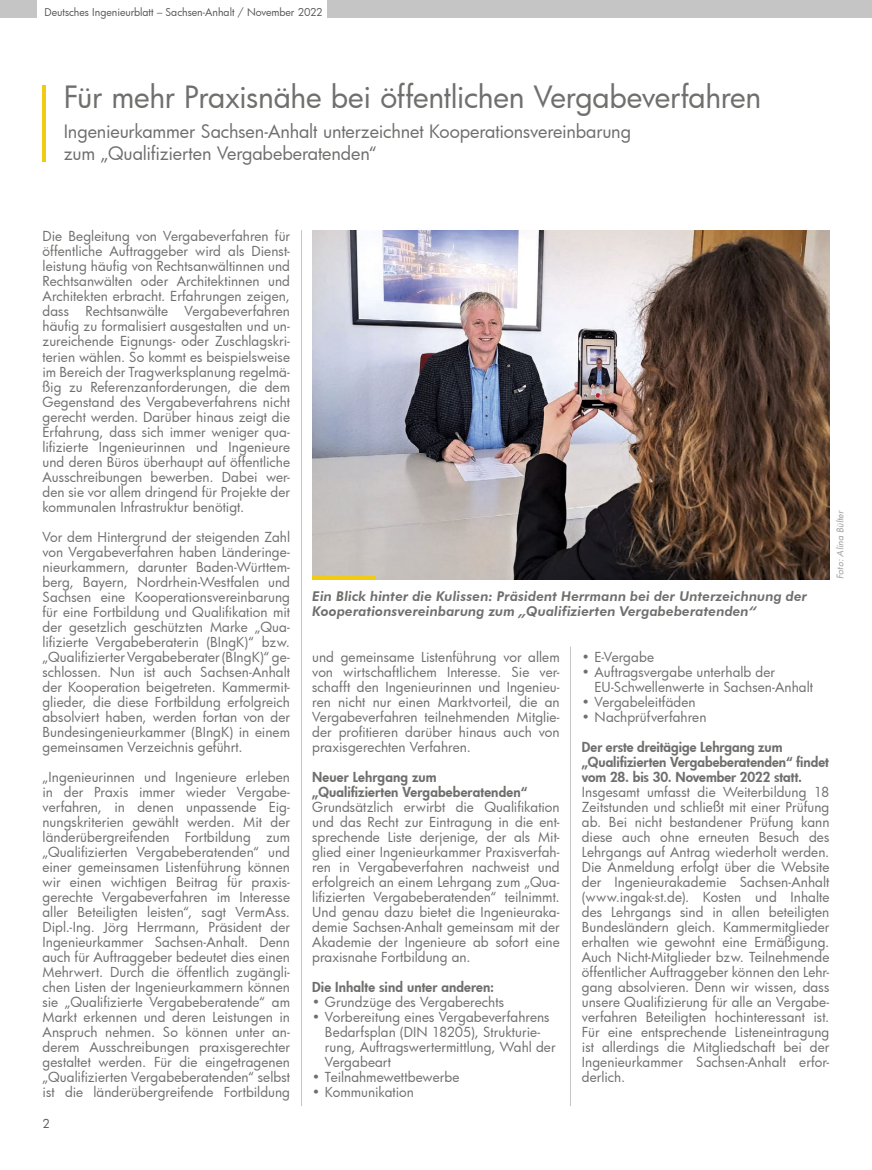
<style>
.page{position:relative;width:872px;height:1170px;background:#fff}
.page>*{position:absolute;margin:0;border:0;box-sizing:border-box;transform-origin:0 0}
.t1{font:30px "Futura Bk";letter-spacing:-.015em;color:#6f6f6e}
.t2{font:18px/21.6px "Futura Bk";letter-spacing:-.01em;color:#6f6f6e}
.t3{font:13.5px/15px "Futura Bk";letter-spacing:.005em;color:#6f6f6e;text-align:justify}
.t4{font:13.5px/15px "Futura Hv";color:#6f6f6e}
.t5{font:italic 800 13.5px/15px "Futura BT";letter-spacing:.005em;color:#6f6f6e}
.t6{font:12px "Futura Bk";color:#585857}
.t7{font:10.5px "Futura Bk";color:#585857}
.t8{font:italic 9px "Futura Bk";letter-spacing:.01em;color:#9c9b9b}
</style>
<div class="page">
<div style="left:0;top:0;width:36px;height:17px;background:#c5c5c5"></div>
<div style="left:327px;top:0;width:545px;height:17px;background:#c5c5c5"></div>
<hr style="left:43px;top:85px;width:3px;height:77px;background:#f1cb13">
<hr style="left:301px;top:230px;width:1px;height:876px;background:#c5c5c5">
<hr style="left:570px;top:646px;width:1px;height:460px;background:#c5c5c5">
<img style="left:312px;top:230px;width:517px;height:349px">
<hr style="left:312px;top:576px;width:64px;height:3px;background:#f1cb13">
<p class="t7" style="left:45px;top:6px;width:279px">Deutsches Ingenieurblatt – Sachsen-Anhalt / November 2022</p>
<h1 class="t1" style="left:64px;top:76px;width:699px">Für mehr Praxisnähe bei öffentlichen Vergabeverfahren</h1>
<h2 class="t2" style="left:64px;top:120px;width:569px">Ingenieurkammer Sachsen-Anhalt unterzeichnet Kooperationsvereinbarung zum „Qualifizierten Vergabeberatenden“</h2>
<p class="t3" style="left:43px;top:229px;width:249px">Die Begleitung von Vergabeverfahren für öffentliche Auftraggeber wird als Dienst&shy;leistung häufig von Rechtsanwältinnen und Rechtsanwälten oder Architektinnen und Architekten erbracht. Erfahrungen zeigen, dass Rechtsanwälte Vergabeverfahren häufig zu formalisiert ausgestalten und un&shy;zureichende Eignungs- oder Zuschlagskri&shy;terien wählen. So kommt es beispielsweise im Bereich der Tragwerksplanung regelmä&shy;ßig zu Referenzanforderungen, die dem Gegenstand des Vergabeverfahrens nicht gerecht werden. Darüber hinaus zeigt die Erfahrung, dass sich immer weniger qua&shy;lifizierte Ingenieurinnen und Ingenieure und deren Büros überhaupt auf öffentliche Ausschreibungen bewerben. Dabei wer&shy;den sie vor allem dringend für Projekte der kommunalen Infrastruktur benötigt.</p>
<p class="t3" style="left:43px;top:529px;width:249px">Vor dem Hintergrund der steigenden Zahl von Vergabeverfahren haben Länderinge&shy;nieurkammern, darunter Baden-Württem&shy;berg, Bayern, Nordrhein-Westfalen und Sachsen eine Kooperationsvereinbarung für eine Fortbildung und Qualifikation mit der gesetzlich geschützten Marke „Qua&shy;lifizierte Vergabeberaterin (BIngK)“ bzw. „Qualifizierter Vergabeberater (BIngK)“ ge&shy;schlossen. Nun ist auch Sachsen-Anhalt der Kooperation beigetreten. Kammermit&shy;glieder, die diese Fortbildung erfolgreich absolviert haben, werden fortan von der Bundesingenieurkammer (BIngK) in einem gemeinsamen Verzeichnis geführt.</p>
<p class="t3" style="left:43px;top:769px;width:249px">„Ingenieurinnen und Ingenieure erleben in der Praxis immer wieder Vergabe&shy;verfahren, in denen unpassende Eig&shy;nungskriterien gewählt werden. Mit der länderübergreifenden Fortbildung zum „Qualifizierten Vergabeberatenden“ und einer gemeinsamen Listenführung können wir einen wichtigen Beitrag für praxis&shy;gerechte Vergabeverfahren im Interesse aller Beteiligten leisten“, sagt VermAss.<br>Dipl.-Ing. Jörg Herrmann, Präsident der Ingenieurkammer Sachsen-Anhalt. Denn auch für Auftraggeber bedeutet dies einen Mehrwert. Durch die öffentlich zugängli&shy;chen Listen der Ingenieurkammern können sie „Qualifizierte Vergabeberatende“ am Markt erkennen und deren Leistungen in Anspruch nehmen. So können unter an&shy;derem Ausschreibungen praxisgerechter gestaltet werden. Für die eingetragenen „Qualifizierten Vergabeberatenden“ selbst ist die länderübergreifende Fortbildung</p>
<p class="t6" style="left:43px;top:1114px;width:9px">2</p>
<p class="t5" style="left:312px;top:588px;width:496px">Ein Blick hinter die Kulissen: Präsident Herrmann bei der Unterzeichnung der<br>Kooperationsvereinbarung zum „Qualifizierten Vergabeberatenden“</p>
<p class="t8" style="left:834px;top:579px;width:71px;rotate:-90deg">Foto: Alina Bülter</p>
<p class="t3" style="left:312px;top:648px;width:249px">und gemeinsame Listenführung vor allem von wirtschaftlichem Interesse. Sie ver&shy;schafft den Ingenieurinnen und Ingenieu&shy;ren nicht nur einen Marktvorteil, die an Vergabeverfahren teilnehmenden Mitglie&shy;der profitieren darüber hinaus auch von praxisgerechten Verfahren.</p>
<p class="t4" style="left:312px;top:768px;width:216px">Neuer Lehrgang zum<br>„Qualifizierten Vergabeberatenden“</p>
<p class="t3" style="left:312px;top:798px;width:249px">Grundsätzlich erwirbt die Qualifikation und das Recht zur Eintragung in die ent&shy;sprechende Liste derjenige, der als Mit&shy;glied einer Ingenieurkammer Praxisverfah&shy;ren in Vergabeverfahren nachweist und erfolgreich an einem Lehrgang zum „Qua&shy;lifizierten Vergabeberatenden“ teilnimmt.<br>Und genau dazu bietet die Ingenieuraka&shy;demie Sachsen-Anhalt gemeinsam mit der Akademie der Ingenieure ab sofort eine praxisnahe Fortbildung an.</p>
<p class="t4" style="left:312px;top:978px;width:183px">Die Inhalte sind unter anderen:</p>
<p class="t3" style="left:312px;top:993px;width:193px">• Grundzüge des Vergaberechts</p>
<p class="t3" style="left:325px;top:1008px;width:232px;text-align:left;text-indent:-13px">• Vorbereitung eines Vergabeverfahrens Bedarfsplan (DIN 18205), Strukturie&shy;rung, Auftragswertermittlung, Wahl der Vergabeart</p>
<p class="t3" style="left:312px;top:1068px;width:149px">• Teilnahmewettbewerbe</p>
<p class="t3" style="left:312px;top:1083px;width:103px">• Kommunikation</p>
<p class="t3" style="left:582px;top:648px;width:74px">• E-Vergabe</p>
<p class="t3" style="left:594px;top:663px;width:220px;text-indent:-13px">• Auftragsvergabe unterhalb der<br>EU-Schwellenwerte in Sachsen-Anhalt</p>
<p class="t3" style="left:582px;top:693px;width:115px">• Vergabeleitfäden</p>
<p class="t3" style="left:582px;top:708px;width:126px">• Nachprüfverfahren</p>
<p class="t4" style="left:582px;top:738px;width:248px">Der erste dreitägige Lehrgang zum „Qualifizierten Vergabeberatenden“ findet vom 28. bis 30. November 2022 statt.</p>
<p class="t3" style="left:582px;top:783px;width:249px">Insgesamt umfasst die Weiterbildung 18<br>Zeitstunden und schließt mit einer Prüfung ab. Bei nicht bestandener Prüfung kann diese auch ohne erneuten Besuch des Lehrgangs auf Antrag wiederholt werden.<br>Die Anmeldung erfolgt über die Website der Ingenieurakademie Sachsen-Anhalt (www.ingak-st.de). Kosten und Inhalte des Lehrgangs sind in allen beteiligten Bundesländern gleich. Kammermitglieder erhalten wie gewohnt eine Ermäßigung.<br>Auch Nicht-Mitglieder bzw. Teilnehmende öffentlicher Auftraggeber können den Lehr&shy;gang absolvieren. Denn wir wissen, dass unsere Qualifizierung für alle an Vergabe&shy;verfahren Beteiligten hochinteressant ist.<br>Für eine entsprechende Listeneintragung ist allerdings die Mitgliedschaft bei der Ingenieurkammer Sachsen-Anhalt erfor&shy;derlich.</p>
</div>
